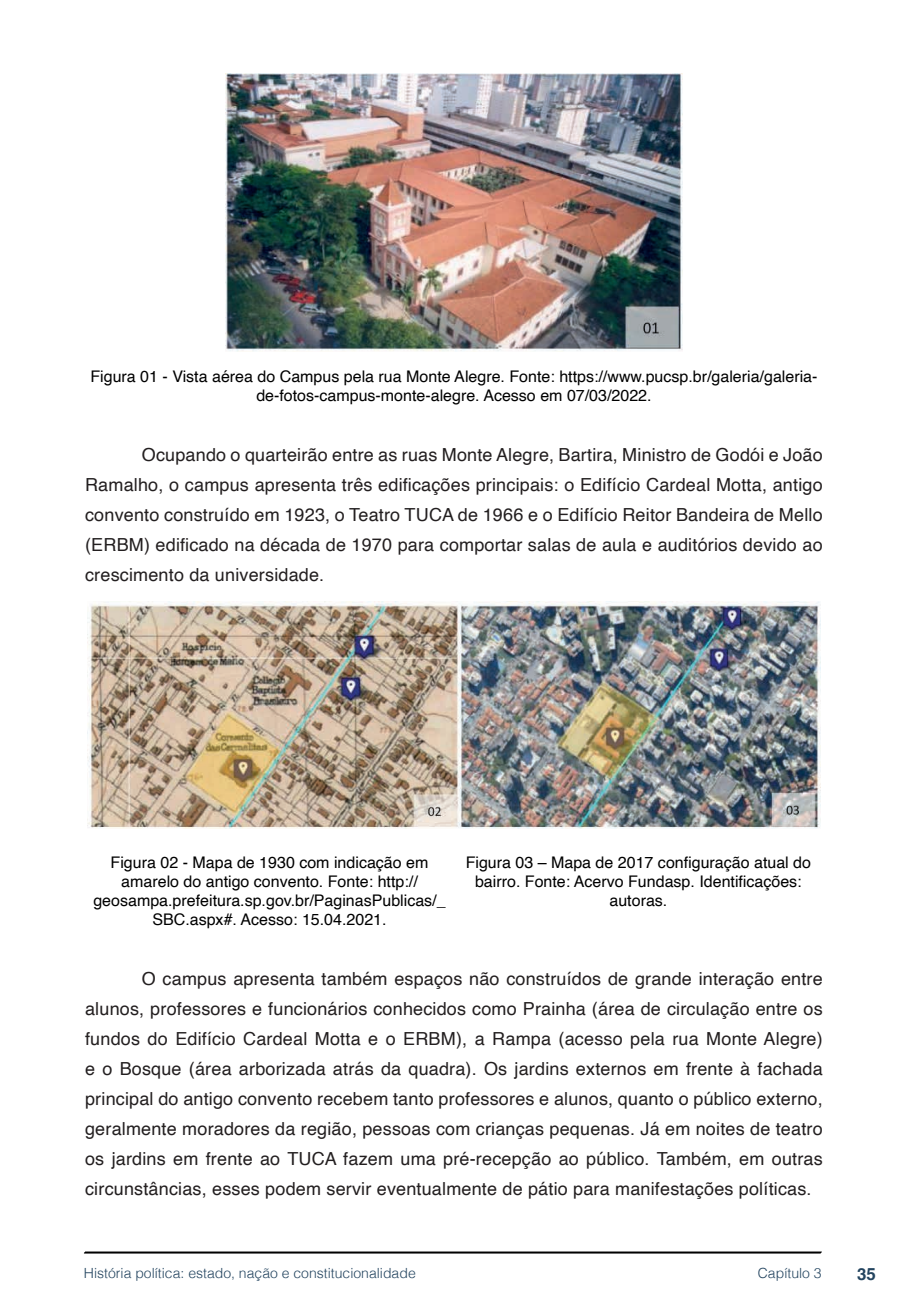
<style>
.page{position:relative;width:908px;height:1304px;background:#fff}
.page>*{position:absolute;margin:0;border:0;box-sizing:border-box;transform-origin:0 0}
.t1{font:18px/30px "Helvetica";letter-spacing:.01em;color:#231f20;text-align:justify}
.t2{font:700 16.8px "Helvetica";color:#23445f}
.t3{font:16px/19.2px "Helvetica";color:#000;text-align:center}
.t4{font:300 14px "Helvetica";color:#23445f}
</style>
<div class="page">
<svg style="left:84px;top:1251px;width:737px;height:3px;background:#515151"></svg>
<img style="left:225px;top:74px;width:457px;height:277px">
<img style="left:88px;top:601px;width:731px;height:227px">
<p class="t3" style="left:90px;top:367px;width:728px">Figura 01 - Vista aérea do Campus pela rua Monte Alegre. Fonte: https://www.pucsp.br/galeria/galeria&shy;de-fotos-campus-monte-alegre. Acesso em 07/03/2022.</p>
<p class="t1" style="left:85px;top:440px;width:738px;text-indent:57px">Ocupando o quarteirão entre as ruas Monte Alegre, Bartira, Ministro de Godói e João Ramalho, o campus apresenta três edificações principais: o Edifício Cardeal Motta, antigo convento construído em 1923, o Teatro TUCA de 1966 e o Edifício Reitor Bandeira de Mello (ERBM) edificado na década de 1970 para comportar salas de aula e auditórios devido ao crescimento da universidade.</p>
<p class="t3" style="left:93px;top:853px;width:353px">Figura 02 - Mapa de 1930 com indicação em amarelo do antigo convento. Fonte: http:// geosampa.prefeitura.sp.gov.br/PaginasPublicas/_ SBC.aspx#. Acesso: 15.04.2021.</p>
<p class="t3" style="left:465px;top:853px;width:347px">Figura 03 – Mapa de 2017 configuração atual do bairro. Fonte: Acervo Fundasp. Identificações: autoras.</p>
<p class="t1" style="left:85px;top:964px;width:738px;text-indent:57px">O campus apresenta também espaços não construídos de grande interação entre alunos, professores e funcionários conhecidos como Prainha (área de circulação entre os fundos do Edifício Cardeal Motta e o ERBM), a Rampa (acesso pela rua Monte Alegre) e o Bosque (área arborizada atrás da quadra). Os jardins externos em frente à fachada principal do antigo convento recebem tanto professores e alunos, quanto o público externo, geralmente moradores da região, pessoas com crianças pequenas. Já em noites de teatro os jardins em frente ao TUCA fazem uma pré-recepção ao público. Também, em outras circunstâncias, esses podem servir eventualmente de pátio para manifestações políticas.</p>
<p class="t4" style="left:84px;top:1261px;width:333px">História política: estado, nação e constitucionalidade</p>
<p class="t4" style="left:757px;top:1261px;width:65px">Capítulo 3</p>
<p class="t2" style="left:856px;top:1264px;width:20px">35</p>
</div>
